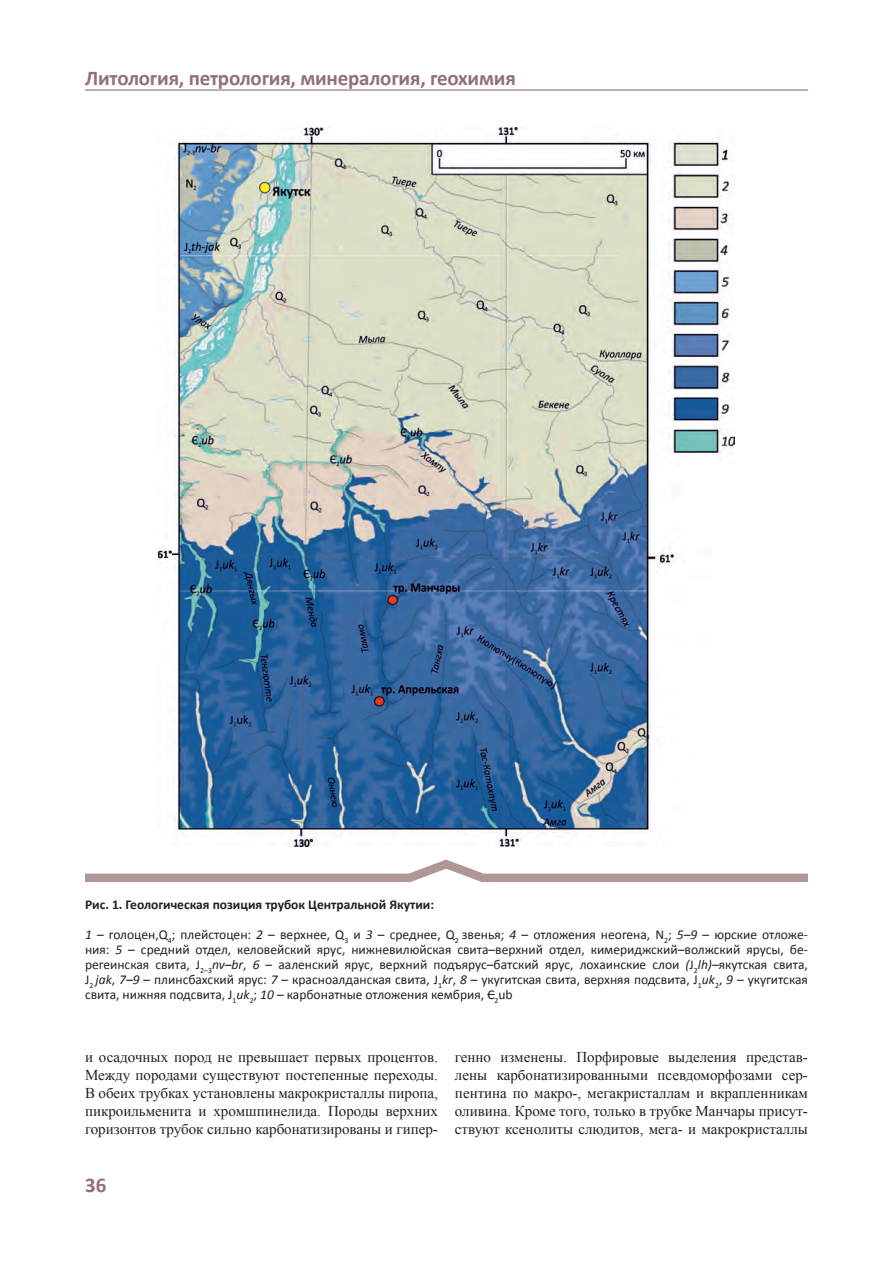
<style>
.page{position:relative;width:893px;height:1263px;background:#fff}
.page>*{position:absolute;margin:0;border:0;box-sizing:border-box;transform-origin:0 0}
.t1{font:700 21px "Calibri";letter-spacing:-.01em;color:#937076}
.t2{font:15px/18px "Times New Roman";color:#231f20;text-align:justify}
.t3{font:13.5px/15px "Calibri";color:#231f20;text-align:justify}
.t4{font:700 13.5px "Calibri";color:#231f20}
.s1{font-style:italic}
</style>
<div class="page">
<hr style="left:85px;top:89px;width:723px;height:2px;background:#937076">
<svg style="left:85px;top:859px;width:723px;height:24px"></svg>
<img style="left:159px;top:128px;width:575px;height:718px">
<p class="t1" style="left:85px;top:65px;width:432px">Литология, петрология, минералогия, геохимия</p>
<p class="t4" style="left:85px;top:896px;width:351px">Рис. 1. Геологическая позиция трубок Центральной Якутии:</p>
<p class="t3" style="left:85px;top:927px;width:724px"><span class="s1">1</span> – голоцен,Q<sub>4</sub>; плейстоцен: <span class="s1">2</span> – верхнее, Q<sub>3</sub> и <span class="s1">3</span> – среднее, Q<sub>2</sub> звенья; <span class="s1">4</span> – отложения неогена, N<sub>2</sub>; <span class="s1">5–9</span> – юрские отложе&shy;ния: <span class="s1">5</span> – средний отдел, келовейский ярус, нижневилюйская свита–верхний отдел, кимериджский–волжский ярусы, бе&shy;регеинская свита, J<sub>2–3</sub><span class="s1">nv–br</span>, <span class="s1">6</span> – ааленский ярус, верхний подъярус–батский ярус, лохаинские слои <span class="s1">(</span>J<sub>2</sub><span class="s1">lh)–</span>якутская свита, J<sub>2</sub> <span class="s1">jak</span>, <span class="s1">7–9</span> – плинсбахский ярус: <span class="s1">7</span> – красноалданская свита, J<sub>1</sub><span class="s1">kr</span>, <span class="s1">8</span> – укугитская свита, верхняя подсвита, J<sub>1</sub><span class="s1">uk</span><sub>2</sub>, <span class="s1">9</span> – укугитская свита, нижняя подсвита, J<sub>1</sub><span class="s1">uk</span><sub>2</sub>; <span class="s1">10</span> – карбонатные отложения кембрия, C<sub>2</sub>ub</p>
<p class="t2" style="left:85px;top:1048px;width:354px">и осадочных пород не превышает первых процентов.<br>Между породами существуют постепенные переходы.<br>В обеих трубках установлены макрокристаллы пиропа, пикроильменита и хромшпинелида. Породы верхних горизонтов трубок сильно карбонатизированы и гипер-</p>
<p class="t2" style="left:455px;top:1048px;width:354px">генно изменены. Порфировые выделения представ&shy;лены карбонатизированными псевдоморфозами сер&shy;пентина по макро-, мегакристаллам и вкрапленникам оливина. Кроме того, только в трубке Манчары присут&shy;ствуют ксенолиты слюдитов, мега- и макрокристаллы</p>
<p class="t1" style="left:85px;top:1171px;width:23px">36</p>
</div>
